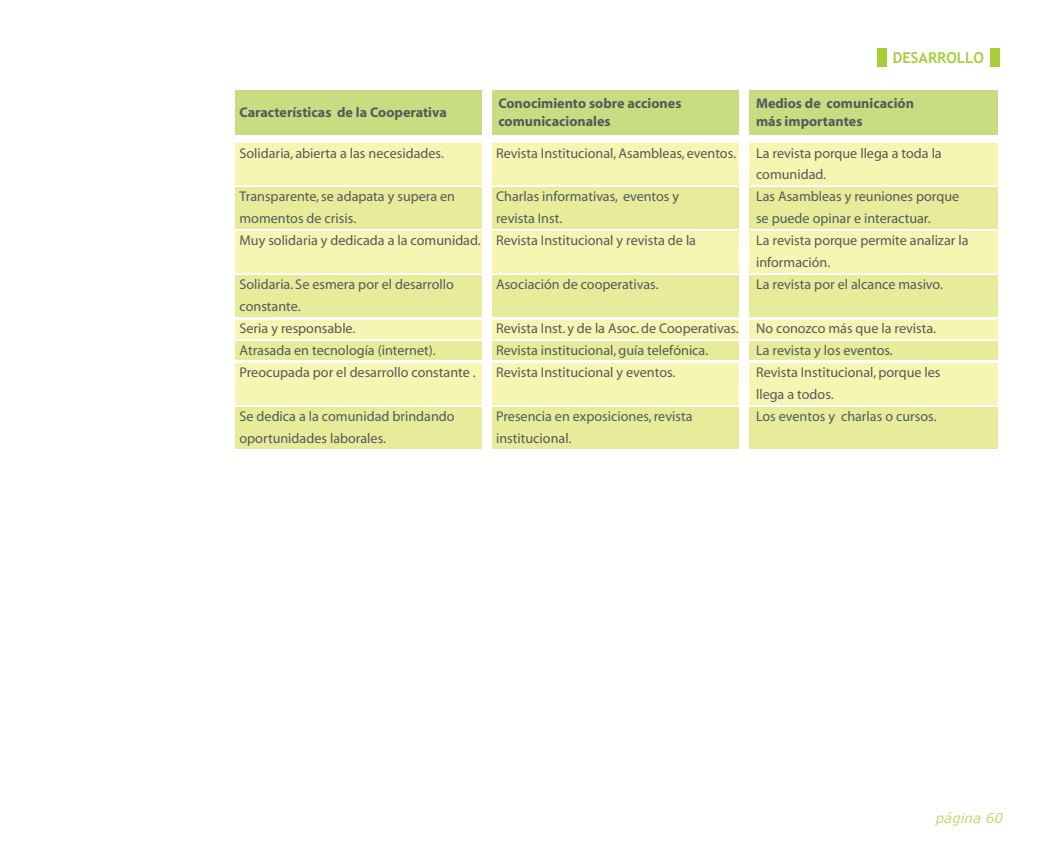
<style>
.page{position:relative;width:1063px;height:859px;background:#fff}
.page>*{position:absolute;margin:0;border:0;box-sizing:border-box;transform-origin:0 0}
.t1{font:700 15px "Trebuchet MS";color:#a6ce39}
.t2{font:14.1px/21.9px "Myriad";color:#57585a}
.t3{font:700 14.1px/17.2px "Myriad";color:#57585a}
.t4{font:italic 13.5px "Verdana";color:#c0da73}
</style>
<div class="page">
<div style="left:235px;top:320px;width:763px;height:19px;background:#f6f5b1"></div>
<div style="left:235px;top:341px;width:763px;height:19px;background:#e7ec9b"></div>
<div style="left:235px;top:90px;width:763px;height:45px;background:#c8dd82"></div>
<div style="left:235px;top:143px;width:763px;height:42px;background:#f6f5b1"></div>
<div style="left:235px;top:231px;width:763px;height:42px;background:#f6f5b1"></div>
<div style="left:235px;top:363px;width:763px;height:41px;background:#f6f5b1"></div>
<div style="left:235px;top:187px;width:763px;height:42px;background:#e7ec9b"></div>
<div style="left:235px;top:275px;width:763px;height:42px;background:#e7ec9b"></div>
<div style="left:235px;top:407px;width:763px;height:41px;background:#e7ec9b"></div>
<div style="left:482px;top:90px;width:10px;height:362px;background:#fff"></div>
<div style="left:739px;top:90px;width:10px;height:362px;background:#fff"></div>
<div style="left:877px;top:48px;width:10px;height:19px;background:#a6ce39"></div>
<div style="left:990px;top:48px;width:10px;height:19px;background:#a6ce39"></div>
<p class="t1" style="left:893px;top:48px;width:93px">DESARROLLO</p>
<p class="t3" style="left:240px;top:104px;width:209px">Características de la Cooperativa</p>
<p class="t3" style="left:498px;top:95px;width:185px">Conocimiento sobre acciones comunicacionales</p>
<p class="t3" style="left:756px;top:95px;width:159px">Medios de comunicación más importantes</p>
<p class="t2" style="left:240px;top:142px;width:206px">Solidaria, abierta a las necesidades.</p>
<p class="t2" style="left:240px;top:186px;width:243px">Transparente,se adapata y supera en momentos de crisis.<br>Muy solidaria y dedicada a la comunidad.</p>
<p class="t2" style="left:240px;top:274px;width:238px">Solidaria. Se esmera por el desarrollo constante.<br>Seria y responsable.<br>Atrasada en tecnología (internet).<br>Preocupada por el desarrollo constante .</p>
<p class="t2" style="left:240px;top:406px;width:217px">Se dedica a la comunidad brindando oportunidades laborales.</p>
<p class="t2" style="left:496px;top:142px;width:241px">Revista Institucional,Asambleas, eventos.</p>
<p class="t2" style="left:496px;top:186px;width:201px">Charlas informativas, eventos y revista Inst.<br>Revista Institucional y revista de la</p>
<p class="t2" style="left:496px;top:274px;width:164px">Asociación de cooperativas.</p>
<p class="t2" style="left:496px;top:318px;width:244px">Revista Inst. y de la Asoc.de Cooperativas.<br>Revista institucional, guía telefónica.<br>Revista Institucional y eventos.</p>
<p class="t2" style="left:496px;top:406px;width:198px">Presencia en exposiciones,revista institucional.</p>
<p class="t2" style="left:756px;top:142px;width:214px">La revista porque llega a toda la comunidad.<br>Las Asambleas y reuniones porque se puede opinar e interactuar.<br>La revista porque permite analizar la información.<br>La revista por el alcance masivo.</p>
<p class="t2" style="left:756px;top:318px;width:186px">No conozco más que la revista.<br>La revista y los eventos.<br>Revista Institucional, porque les llega a todos.<br>Los eventos y charlas o cursos.</p>
<p class="t4" style="left:936px;top:809px;width:69px">página 60</p>
</div>
